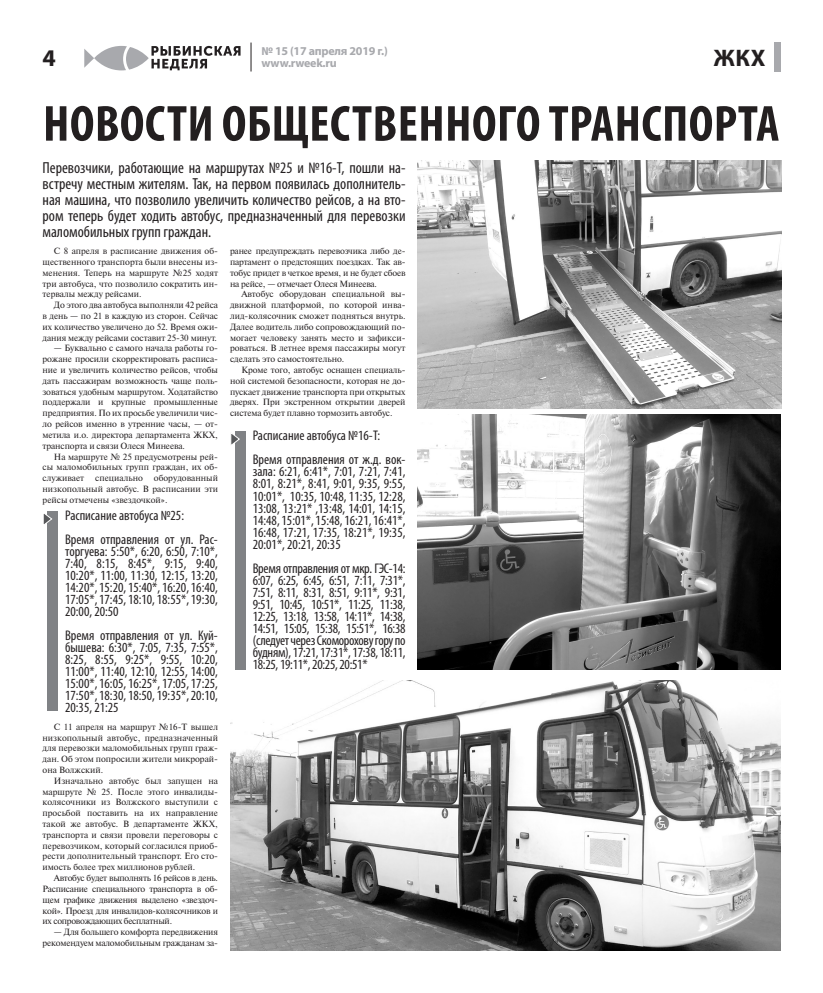
<style>
.page{position:relative;width:823px;height:993px;background:#fff}
.page>*{position:absolute;margin:0;border:0;box-sizing:border-box;transform-origin:0 0}
.Заголовок1{font:700 condensed 51px "Myriad Pro";letter-spacing:.01em;color:#231f20}
.рубрика1{font:700 24px "Myriad Pro";color:#231f20}
.Лид1{font:condensed 16px/16px "Myriad Pro";color:#231f20;text-align:justify}
.Лид1-2{font:condensed 14px/12px "Myriad Pro";color:#231f20;text-align:justify}
.t1{font:700 12px/12px "Myriad Pro";letter-spacing:-.02em;color:#a8a9ad}
.Основной_текст1{font:9px/10.8px "Newton C";letter-spacing:-.01em;color:#231f20;text-align:justify}
</style>
<div class="page">
<svg style="left:250px;top:43px;width:1px;height:28px"></svg>
<svg style="left:84px;top:46px;width:156px;height:24px"></svg>
<div style="left:773px;top:42px;width:7px;height:29px;background:#a8a9ad"></div>
<div style="left:48px;top:510px;width:10px;height:200px;background:#808285"></div>
<svg style="left:43px;top:510px;width:10px;height:17px"></svg>
<div style="left:235px;top:431px;width:11px;height:238px;background:#808285"></div>
<svg style="left:231px;top:434px;width:9px;height:11px"></svg>
<img style="left:230px;top:680px;width:550px;height:270px">
<img style="left:417px;top:160px;width:363px;height:248px">
<img style="left:417px;top:414px;width:363px;height:255px">
<p class="рубрика1" style="left:43px;top:42px;width:15px">4</p>
<h3 class="t1" style="left:261px;top:45px;width:128px">№ 15 (17 апреля 2019 г.) www.rweek.ru</h3>
<p class="рубрика1" style="left:713px;top:42px;width:53px">ЖКХ</p>
<p class="Заголовок1" style="left:43px;top:92px;width:737px">НОВОСТИ ОБЩЕСТВЕННОГО ТРАНСПОРТА</p>
<p class="Лид1" style="left:43px;top:159px;width:364px">Перевозчики, работающие на маршрутах №25 и №16-Т, пошли на&shy;встречу местным жителям. Так, на первом появилась дополнитель&shy;ная машина, что позволило увеличить количество рейсов, а на вто&shy;ром теперь будет ходить автобус, предназначенный для перевозки маломобильных групп граждан.</p>
<p class="Основной_текст1" style="left:43px;top:245px;width:177px;text-indent:11px">С 8 апреля в расписание движения об&shy;щественного транспорта были внесены из&shy;менения. Теперь на маршруте №25 ходят три автобуса, что позволило сократить ин&shy;тервалы между рейсами.</p>
<p class="Основной_текст1" style="left:43px;top:299px;width:177px;text-indent:11px">До этого два автобуса выполняли 42 рейса в день — по 21 в каждую из сторон. Сейчас их количество увеличено до 52. Время ожи&shy;дания между рейсами составит 25-30 минут.</p>
<p class="Основной_текст1" style="left:43px;top:343px;width:177px;text-indent:11px">— Буквально с самого начала работы го&shy;рожане просили скорректировать расписа&shy;ние и увеличить количество рейсов, чтобы дать пассажирам возможность чаще поль&shy;зоваться удобным маршрутом. Ходатайство поддержали и крупные промышленные предприятия. По их просьбе увеличили чис&shy;ло рейсов именно в утренние часы, — от&shy;метила и.о. директора департамента ЖКХ, транспорта и связи Олеся Минеева.</p>
<p class="Основной_текст1" style="left:43px;top:451px;width:177px;text-indent:11px">На маршруте № 25 предусмотрены рей&shy;сы маломобильных групп граждан, их об&shy;служивает специально оборудованный низкопольный автобус. В расписании эти рейсы отмечены «звездочкой».</p>
<p class="Лид1-2" style="left:65px;top:509px;width:120px">Расписание автобуса №25:</p>
<p class="Лид1-2" style="left:65px;top:533px;width:154px">Время отправления от ул. Рас&shy;торгуева: 5:50*, 6:20, 6:50, 7:10*, 7:40, 8:15, 8:45*, 9:15, 9:40, 10:20*, 11:00, 11:30, 12:15, 13:20, 14:20*, 15:20, 15:40*, 16:20, 16:40, 17:05*, 17:45, 18:10, 18:55*, 19:30, 20:00, 20:50</p>
<p class="Лид1-2" style="left:65px;top:629px;width:154px">Время отправления от ул. Куй&shy;бышева: 6:30*, 7:05, 7:35, 7:55*, 8:25, 8:55, 9:25*, 9:55, 10:20, 11:00*, 11:40, 12:10, 12:55, 14:00, 15:00*, 16:05, 16:25*, 17:05, 17:25, 17:50*, 18:30, 18:50, 19:35*, 20:10, 20:35, 21:25</p>
<p class="Основной_текст1" style="left:43px;top:721px;width:177px;text-indent:11px">С 11 апреля на маршрут №16-Т вышел низкопольный автобус, предназначенный для перевозки маломобильных групп граж&shy;дан. Об этом попросили жители микрорай&shy;она Волжский.</p>
<p class="Основной_текст1" style="left:43px;top:775px;width:177px;text-indent:11px">Изначально автобус был запущен на маршруте № 25. После этого инвалиды&shy;колясочники из Волжского выступили с просьбой поставить на их направление такой же автобус. В департаменте ЖКХ, транспорта и связи провели переговоры с перевозчиком, который согласился приоб&shy;рести дополнительный транспорт. Его сто&shy;имость более трех миллионов рублей.</p>
<p class="Основной_текст1" style="left:43px;top:872px;width:177px;text-indent:11px">Автобус будет выполнять 16 рейсов в день.<br>Расписание специального транспорта в об&shy;щем графике движения выделено «звездоч&shy;кой». Проезд для инвалидов-колясочников и их сопровождающих бесплатный.</p>
<p class="Основной_текст1" style="left:43px;top:926px;width:177px;text-align:right">— Для большего комфорта передвижения рекомендуем маломобильным гражданам за-</p>
<p class="Основной_текст1" style="left:230px;top:245px;width:177px">ранее предупреждать перевозчика либо де&shy;партамент о предстоящих поездках. Так ав&shy;тобус придет в четкое время, и не будет сбоев на рейсе, — отмечает Олеся Минеева.</p>
<p class="Основной_текст1" style="left:230px;top:289px;width:177px;text-indent:11px">Автобус оборудован специальной вы&shy;движной платформой, по которой инва&shy;лид-колясочник сможет подняться внутрь.<br>Далее водитель либо сопровождающий по&shy;могает человеку занять место и зафикси&shy;роваться. В летнее время пассажиры могут сделать это самостоятельно.</p>
<p class="Основной_текст1" style="left:230px;top:364px;width:177px;text-indent:11px">Кроме того, автобус оснащен специаль&shy;ной системой безопасности, которая не до&shy;пускает движение транспорта при открытых дверях. При экстренном открытии дверей система будет плавно тормозить автобус.</p>
<p class="Лид1-2" style="left:252px;top:429px;width:129px">Расписание автобуса №16-Т:</p>
<p class="Лид1-2" style="left:252px;top:453px;width:154px">Время отправления от ж.д. вок&shy;зала: 6:21, 6:41*, 7:01, 7:21, 7:41, 8:01, 8:21*, 8:41, 9:01, 9:35, 9:55, 10:01*, 10:35, 10:48, 11:35, 12:28, 13:08, 13:21* ,13:48, 14:01, 14:15, 14:48, 15:01*, 15:48, 16:21, 16:41*, 16:48, 17:21, 17:35, 18:21*, 19:35, 20:01*, 20:21, 20:35</p>
<p class="Лид1-2" style="left:252px;top:561px;width:154px">Время отправления от мкр. ГЭС-14:<br>6:07, 6:25, 6:45, 6:51, 7:11, 7:31*, 7:51, 8:11, 8:31, 8:51, 9:11*, 9:31, 9:51, 10:45, 10:51*, 11:25, 11:38, 12:25, 13:18, 13:58, 14:11*, 14:38, 14:51, 15:05, 15:38, 15:51*, 16:38 (следует через Скоморохову гору по будням), 17:21, 17:31*, 17:38, 18:11, 18:25, 19:11*, 20:25, 20:51*</p>
</div>
